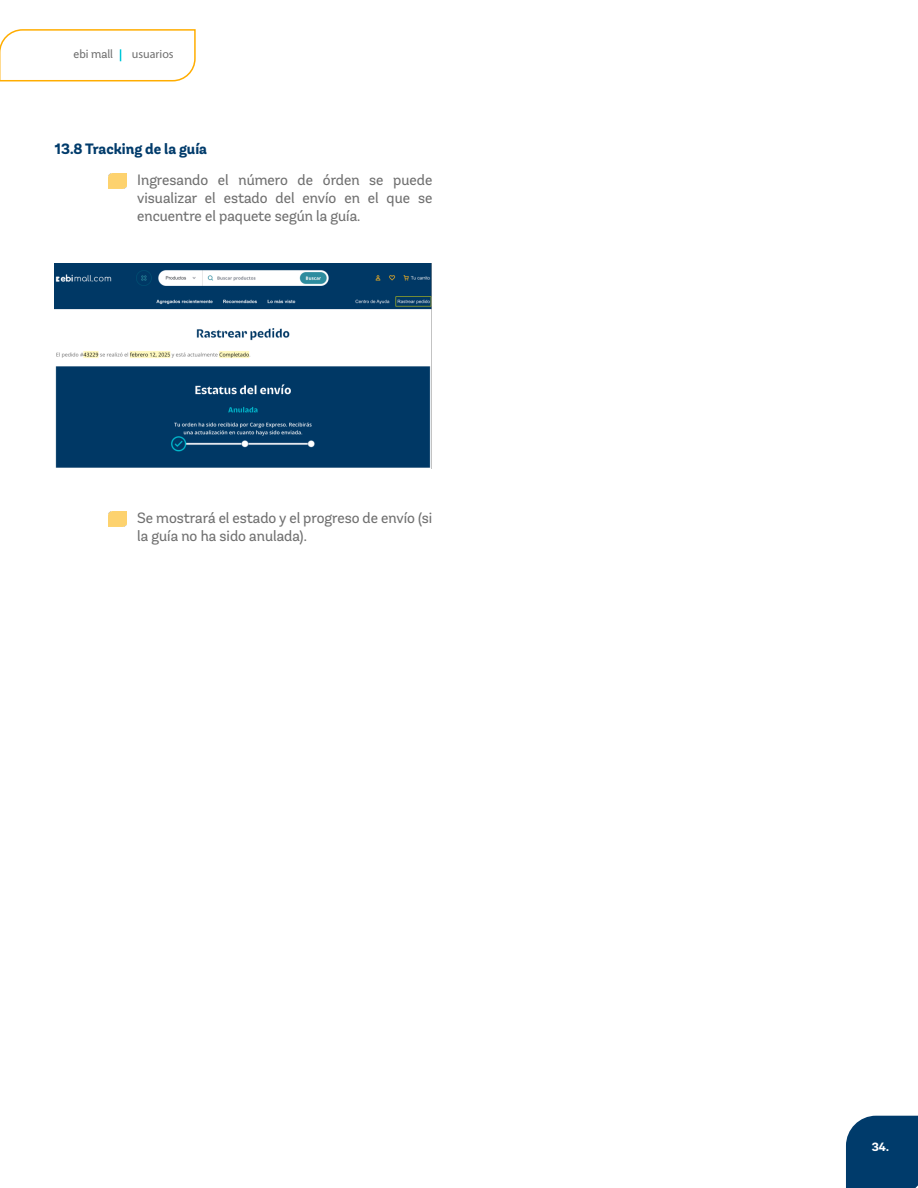
<style>
.page{position:relative;width:918px;height:1188px;background:#fff}
.page>*{position:absolute;margin:0;border:0;box-sizing:border-box;transform-origin:0 0}
.t1{font:15px/18px "Andes Neue";color:#707070;text-align:justify}
.t2{font:700 15px "Andes Neue";color:#003b6b}
.t3{font:12px "Myriad Pro";color:#707070}
.t4{font:12px "Andes Neue";color:#707070}
.t5{font:700 12px "Andes Neue";color:#fff}
</style>
<div class="page">
<div style="left:846px;top:1116px;width:72px;height:72px;background:#003b6b"></div>
<svg style="left:0;top:29px;width:196px;height:53px"></svg>
<img style="left:109px;top:173px;width:17px;height:15px">
<img style="left:109px;top:511px;width:17px;height:15px">
<img style="left:55px;top:263px;width:376px;height:205px">
<p class="t4" style="left:74px;top:47px;width:41px">ebi mall</p>
<p class="t3" style="left:132px;top:47px;width:43px">usuarios</p>
<p class="t2" style="left:55px;top:139px;width:154px">13.8 Tracking de la guía</p>
<p class="t1" style="left:137px;top:170px;width:297px">Ingresando el número de órden se puede visualizar el estado del envío en el que se encuentre el paquete según la guía.</p>
<p class="t1" style="left:137px;top:508px;width:297px">Se mostrará el estado y el progreso de envío (si la guía no ha sido anulada).</p>
<p class="t5" style="left:872px;top:1139px;width:19px">34.</p>
</div>
